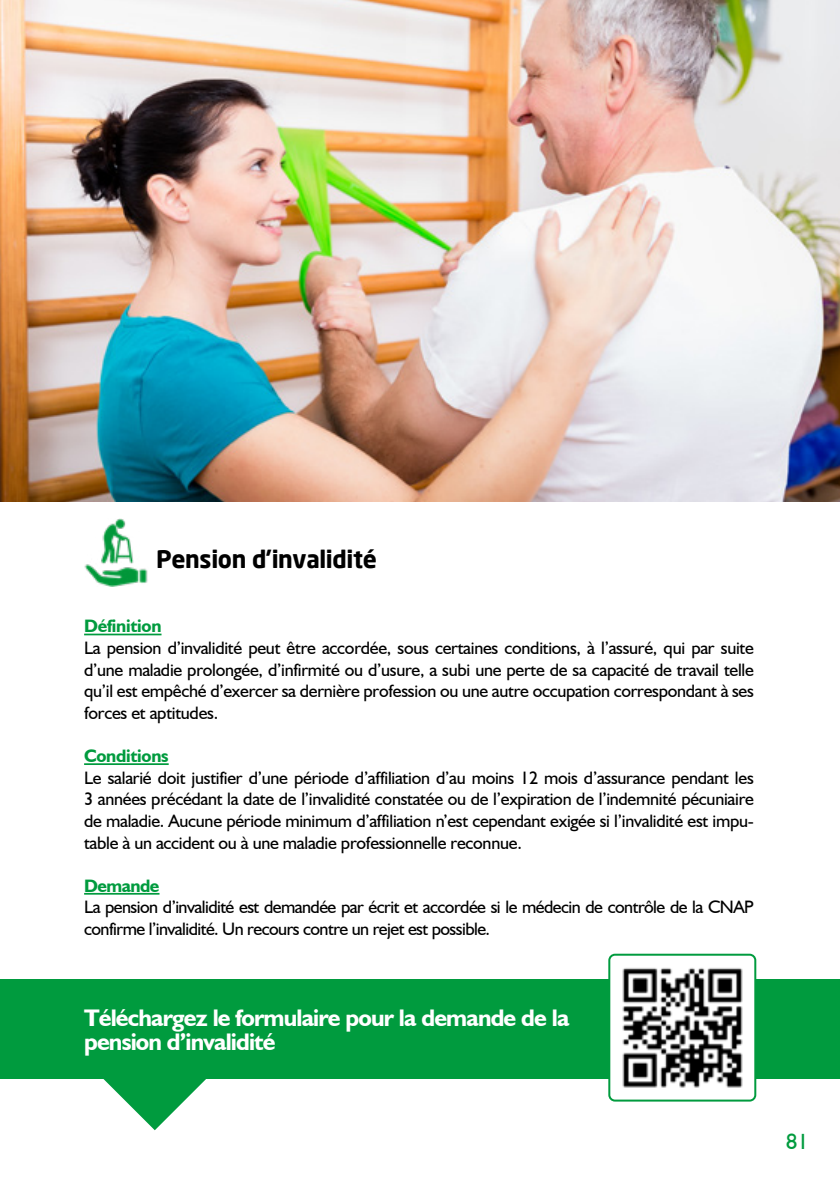
<style>
.page{position:relative;width:840px;height:1191px;background:#fff}
.page>*{position:absolute;margin:0;border:0;box-sizing:border-box;transform-origin:0 0}
.t1{font:700 24px/24px "Humanist 521 BT";letter-spacing:-.035em;color:#fff}
.t2{font:700 24px "Neo Sans";letter-spacing:-.015em;color:#000}
.t3{font:22px "Humanist 521 BT";color:#009b3e}
.t4{font:18px/21.6px "Humanist 521 BT";letter-spacing:-.03em;color:#000;text-align:justify}
.t5{font:700 18px "Humanist 521 BT";letter-spacing:-.015em;color:#009b3e}
</style>
<div class="page">
<svg style="left:102px;top:1078px;width:105px;height:52px"></svg>
<div style="left:0;top:979px;width:839px;height:99px;background:#009b3e"></div>
<img style="left:0;top:0;width:839px;height:501px">
<hr style="left:84px;top:633px;width:77px;height:2px;background:#009b3e">
<hr style="left:84px;top:763px;width:85px;height:2px;background:#009b3e">
<hr style="left:84px;top:893px;width:75px;height:1px;background:#009b3e">
<img style="left:611px;top:954px;width:143px;height:146px">
<div style="left:608px;top:953px;width:147px;height:148px;border:2px solid #009b3e;border-radius:6px"></div>
<img style="left:84px;top:519px;width:64px;height:67px">
<h1 class="t2" style="left:156px;top:543px;width:222px">Pension d’invalidité</h1>
<p class="t5" style="left:84px;top:615px;width:79px">Définition</p>
<p class="t4" style="left:84px;top:637px;width:671px">La pension d’invalidité peut être accordée, sous certaines conditions, à l’assuré, qui par suite d’une maladie prolongée, d’infirmité ou d’usure, a subi une perte de sa capacité de travail telle qu’il est empêché d’exercer sa dernière profession ou une autre occupation correspondant à ses forces et aptitudes.</p>
<p class="t5" style="left:84px;top:744px;width:86px">Conditions</p>
<p class="t4" style="left:84px;top:766px;width:671px">Le salarié doit justifier d’une période d’affiliation d’au moins 12 mois d’assurance pendant les 3 années précédant la date de l’invalidité constatée ou de l’expiration de l’indemnité pécuniaire de maladie. Aucune période minimum d’affiliation n’est cependant exigée si l’invalidité est impu&shy;table à un accident ou à une maladie professionnelle reconnue.</p>
<p class="t5" style="left:84px;top:874px;width:77px">Demande</p>
<p class="t4" style="left:84px;top:896px;width:671px">La pension d’invalidité est demandée par écrit et accordée si le médecin de contrôle de la CNAP confirme l’invalidité. Un recours contre un rejet est possible.</p>
<h1 class="t1" style="left:84px;top:1005px;width:486px">Téléchargez le formulaire pour la demande de la pension d’invalidité</h1>
<p class="t3" style="left:785px;top:1128px;width:24px">81</p>
</div>
